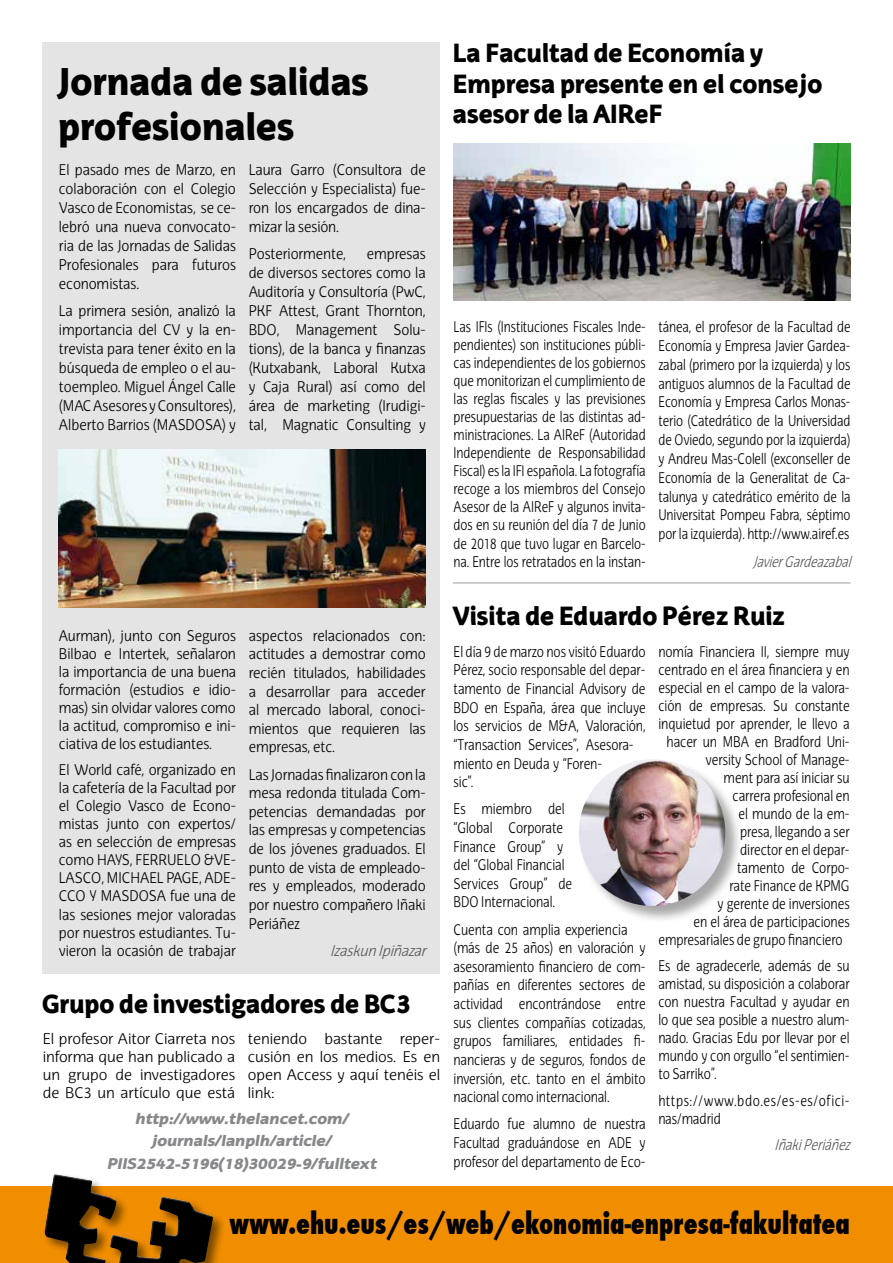
<style>
.page{position:relative;width:893px;height:1263px;background:#fff}
.page>*{position:absolute;margin:0;border:0;box-sizing:border-box;transform-origin:0 0}
.t1{font:900 37.5px/45px "EHU Sans";color:#000;scale:.9 1}
.t2{font:800 condensed 28.5px "Futura";color:#000;scale:.9 1}
.t3{font:900 25.5px/30.6px "EHU Sans";color:#000;scale:.9 1}
.t4{font:300 15px/19px "EHU Sans";color:#000;text-align:justify;scale:.9 1}
.t5{font:300 15px/18.6px "EHU Sans";color:#000;scale:.81 1}
.t6{font:300 15px/18px "EHU Sans";color:#000;text-align:justify;scale:.79 1}
.t7{font:300 15px/18px "EHU Sans";color:#000;text-align:justify}
.t8{font:italic 900 15px/22.6px "EHU Sans";color:#87888a;text-align:center}
.t9{font:300 15px/18px "EHU Sans";letter-spacing:.05em;color:#000;scale:.81 1}
.t10{font:italic 300 15px "EHU Sans";color:#58585a;scale:.79 1}
.t11{font:italic 300 15px "EHU Sans";color:#58585a;scale:.9 1}
.t12{font:italic 300 15px "EHU Sans";color:#58585a;scale:.81 1}
</style>
<div class="page">
<div style="left:0;top:1186px;width:893px;height:77px;background:#f18e00"></div>
<div style="left:43px;top:1172px;width:184px;height:91px;background:#000;opacity:.5"></div>
<svg style="left:43px;top:1172px;width:174px;height:91px"></svg>
<div style="left:43px;top:43px;width:397px;height:931px;background:#e4e4e5"></div>
<img style="left:59px;top:450px;width:367px;height:158px">
<img style="left:454px;top:143px;width:396px;height:158px">
<hr style="left:453px;top:583px;width:397px;height:1px;background:#9c9e9f">
<div style="left:578px;top:759px;width:165px;height:164px;background:#000;opacity:.35"></div>
<img style="left:579px;top:759px;width:146px;height:147px;border-radius:73px">
<h1 class="t1" style="left:58px;top:57px;width:346px">Jornada de salidas profesionales</h1>
<p class="t4" style="left:59px;top:160px;width:198px">El pasado mes de Marzo, en colaboración con el Colegio Vasco de Economistas, se ce&shy;lebró una nueva convocato&shy;ria de las Jornadas de Salidas Profesionales para futuros economistas.</p>
<p class="t4" style="left:59px;top:301px;width:198px">La primera sesión, analizó la importancia del CV y la en&shy;trevista para tener éxito en la búsqueda de empleo o el au&shy;toempleo. Miguel Ángel Calle (MAC Asesores y Consultores), Alberto Barrios (MASDOSA) y</p>
<p class="t4" style="left:249px;top:160px;width:198px">Laura Garro (Consultora de Selección y Especialista) fue&shy;ron los encargados de dina&shy;mizar la sesión.</p>
<p class="t4" style="left:249px;top:244px;width:109px">Posteriormente,</p>
<p class="t4" style="left:249px;top:244px;width:198px;text-indent:118px">empresas de diversos sectores como la Auditoría y Consultoría (PwC, PKF Attest, Grant Thornton, BDO, Management Solu&shy;tions), de la banca y finanzas (Kutxabank, Laboral Kutxa y Caja Rural) así como del área de marketing (Irudigi&shy;tal, Magnatic Consulting y</p>
<h3 class="t3" style="left:453px;top:37px;width:412px">La Facultad de Economía y<br>Empresa presente en el consejo asesor de la AIReF</h3>
<p class="t6" style="left:454px;top:317px;width:245px">Las IFIs (Instituciones Fiscales Inde&shy;pendientes) son instituciones públi&shy;cas independientes de los gobiernos que monitorizan el cumplimiento de las reglas fiscales y las previsiones presupuestarias de las distintas ad&shy;ministraciones. La AIReF (Autoridad Independiente de Responsabilidad Fiscal) es la IFI española. La fotografía recoge a los miembros del Consejo Asesor de la AIReF y algunos invita&shy;dos en su reunión del día 7 de Junio de 2018 que tuvo lugar en Barcelo&shy;na. Entre los retratados en la instan-</p>
<p class="t6" style="left:658px;top:317px;width:245px;line-height:18.9px">tánea, el profesor de la Facultad de Economía y Empresa Javier Gardea&shy;zabal (primero por la izquierda) y los antiguos alumnos de la Facultad de Economía y Empresa Carlos Monas&shy;terio (Catedrático de la Universidad de Oviedo, segundo por la izquierda) y Andreu Mas-Colell (exconseller de Economía de la Generalitat de Ca&shy;talunya y catedrático emérito de la Universitat Pompeu Fabra, séptimo por la izquierda). http://www.airef.es</p>
<p class="t10" style="left:753px;top:552px;width:131px">JavierGardeazabal</p>
<p class="t4" style="left:59px;top:626px;width:198px;line-height:18px">Aurman), junto con Seguros Bilbao e Intertek, señalaron la importancia de una buena formación (estudios e idio&shy;mas) sin olvidar valores como la actitud, compromiso e ini&shy;ciativa de los estudiantes.</p>
<p class="t4" style="left:59px;top:761px;width:198px;line-height:18px">El World café, organizado en la cafetería de la Facultad por el Colegio Vasco de Econo&shy;mistas junto con expertos/ as en selección de empresas como HAYS, FERRUELO &amp;VE-LASCO, MICHAEL PAGE, ADE-CCO Y MASDOSA fue una de las sesiones mejor valoradas por nuestros estudiantes. Tu&shy;vieron la ocasión de trabajar</p>
<p class="t4" style="left:249px;top:626px;width:198px;line-height:18.6px">aspectos relacionados con: actitudes a demostrar como recién titulados, habilidades a desarrollar para acceder al mercado laboral, conoci&shy;mientos que requieren las empresas, etc.</p>
<p class="t4" style="left:249px;top:765px;width:198px;line-height:18.6px">Las Jornadas finalizaron con la mesa redonda titulada Com&shy;petencias demandadas por las empresas y competencias de los jóvenes graduados. El punto de vista de empleado&shy;res y empleados, moderado por nuestro compañero Iñaki Periáñez</p>
<p class="t11" style="left:330px;top:941px;width:113px">IzaskunIpiñazar</p>
<h3 class="t3" style="left:42px;top:988px;width:411px">Grupo de investigadores de BC3</h3>
<p class="t7" style="left:43px;top:1030px;width:194px">El profesor Aitor Ciarreta nos informa que han publicado a un grupo de investigadores de BC3 un artículo que está</p>
<p class="t7" style="left:248px;top:1030px;width:194px">teniendo bastante reper&shy;cusión en los medios. Es en open Access y aquí tenéis el link:</p>
<p class="t8" style="left:107px;top:1106px;width:274px">http://www.thelancet.com/ journals/lanplh/article/<br>PIIS2542-5196( 18)30029-9/fulltext</p>
<h3 class="t3" style="left:453px;top:600px;width:370px">Visita de Eduardo Pérez Ruiz</h3>
<p class="t5" style="left:454px;top:642px;width:239px">El día 9 de marzo nos visitó Eduardo<br>Pérez, socio responsable del depar&shy;tamento de Financial Advisory de<br>BDO en España, área que incluye los servicios de M&amp;A, Valoración, “Transaction Services”, Asesora&shy;miento en Deuda y “Foren-<br>sic”.</p>
<p class="t5" style="left:454px;top:799px;width:148px">Es miembro del “Global Corporate<br>Finance Group” y del “Global Financial<br>Services Group” de<br>BDO Internacional.</p>
<p class="t5" style="left:454px;top:920px;width:239px">Cuenta con amplia experiencia (más de 25 años) en valoración y asesoramiento financiero de com&shy;pañías en diferentes sectores de actividad encontrándose entre sus clientes compañías cotizadas, grupos familiares, entidades fi&shy;nancieras y de seguros, fondos de inversión, etc. tanto en el ámbito nacional como internacional.</p>
<p class="t5" style="left:454px;top:1114px;width:239px;text-align:justify">Eduardo fue alumno de nuestra Facultad graduándose en ADE y profesor del departamento de Eco-</p>
<p class="t5" style="left:658px;top:642px;width:238px">nomía Financiera II, siempre muy</p>
<p class="t5" style="left:658px;top:660px;width:238px">centrado en el área financiera y en</p>
<p class="t5" style="left:658px;top:678px;width:238px">especial en el campo de la valora-</p>
<p class="t5" style="left:658px;top:696px;width:238px">ción de empresas. Su constante</p>
<p class="t5" style="left:658px;top:714px;width:238px">inquietud por aprender, le llevo a</p>
<p class="t5" style="left:667px;top:732px;width:227px">hacer un MBA en Bradford Uni-</p>
<p class="t5" style="left:706px;top:750px;width:179px">versity School of Manage-</p>
<p class="t5" style="left:724px;top:768px;width:157px">ment para así iniciar su</p>
<p class="t5" style="left:733px;top:786px;width:146px">carrera profesional en</p>
<p class="t5" style="left:739px;top:804px;width:139px">el mundo de la em-</p>
<p class="t5" style="left:740px;top:822px;width:137px">presa, llegando a ser</p>
<p class="t5" style="left:740px;top:840px;width:137px">director en el depar-</p>
<p class="t5" style="left:737px;top:858px;width:140px">tamento de Corpo-</p>
<p class="t5" style="left:730px;top:876px;width:150px">rate Finance de KPMG</p>
<p class="t5" style="left:718px;top:894px;width:164px">y gerente de inversiones</p>
<p class="t5" style="left:694px;top:912px;width:194px">en el área de participaciones</p>
<p class="t5" style="left:658px;top:930px;width:229px">empresariales de grupo financiero</p>
<p class="t5" style="left:658px;top:957px;width:238px;line-height:18px;text-align:justify">Es de agradecerle, además de su amistad, su disposición a colaborar con nuestra Facultad y ayudar en lo que sea posible a nuestro alum&shy;nado. Gracias Edu por llevar por el mundo y con orgullo “el sentimien&shy;to Sarriko”.</p>
<p class="t9" style="left:658px;top:1091px;width:238px">https://www.bdo.es/es-es/ofici&shy;nas/madrid</p>
<p class="t12" style="left:775px;top:1136px;width:100px">IñakiPeriáñez</p>
<h2 class="t2" style="left:230px;top:1204px;width:691px">www.ehu.eus/es/web/ekonomia-enpresa-fakultatea</h2>
</div>
